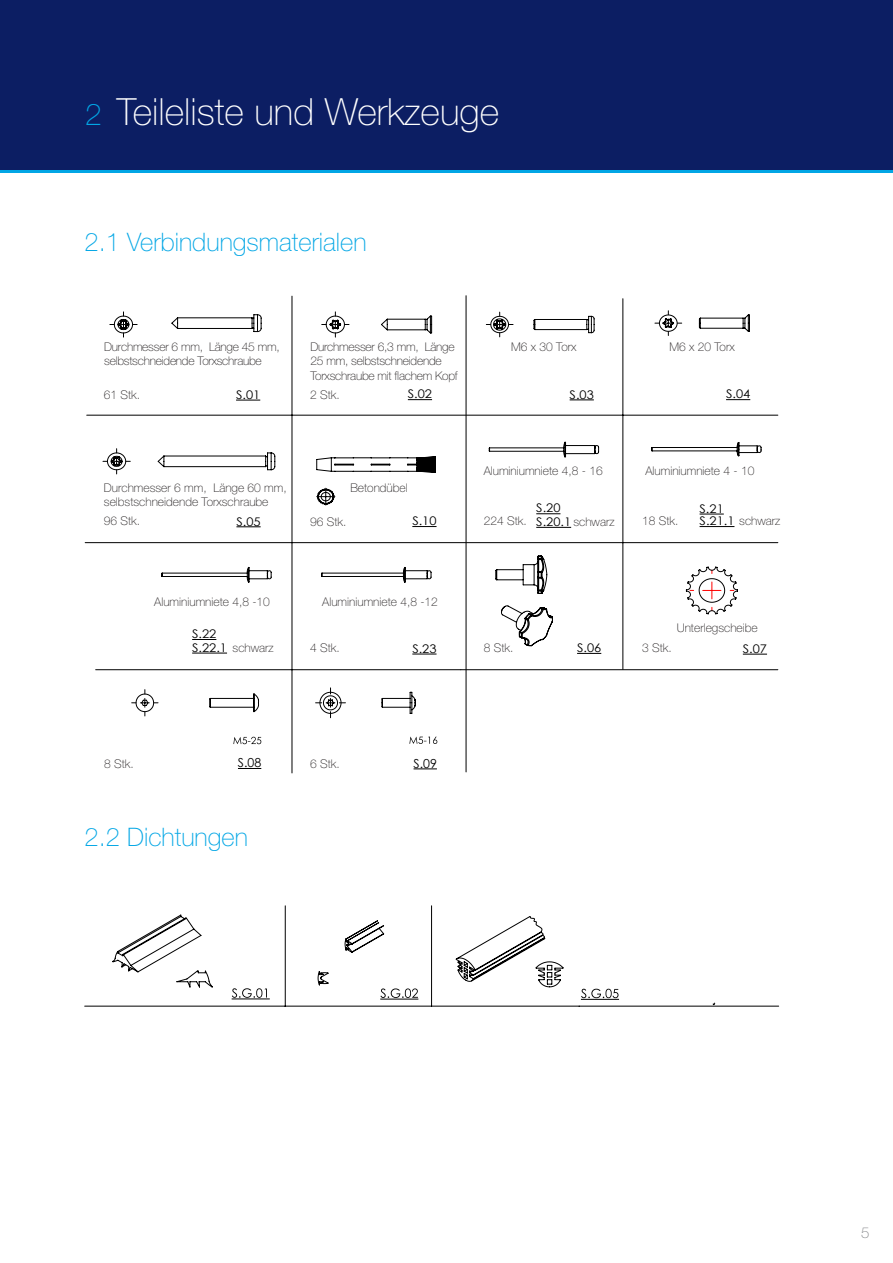
<style>
.page{position:relative;width:893px;height:1263px;background:#fff}
.page>*{position:absolute;margin:0;border:0;box-sizing:border-box;transform-origin:0 0}
.t1{font:100 37.5px "Helvetica Neue LT Pro";color:#fff}
.t2{font:100 25.5px "Helvetica Neue LT Pro";color:#02a6e5}
.t3{font:100 15px "Helvetica Neue LT Pro";color:#808285}
.t4{font:12.45px "Century Gothic";color:#000}
.t5{font:100 12px/14.4px "Helvetica Neue LT Pro";color:#231f20}
.t6{font:100 12px/14.4px "Helvetica Neue LT Pro";letter-spacing:-.02em;color:#231f20}
.t7{font:11.85px/13.5px "Century Gothic";color:#000;scale:1.08 1}
.s1{font-size:30px;color:#02a6e5}
.s2{font-family:"Century Gothic";font-weight:400;font-size:11.85px;color:#000}
</style>
<div class="page">
<div style="left:0;top:0;width:893px;height:172px;background:#0c1e63"></div>
<hr style="left:0;top:170px;width:893px;height:2px;background:#02a6e5">
<svg style="left:577px;top:653px;width:24px;height:1px"></svg>
<hr style="left:192px;top:653px;width:35px;height:1px;background:#000">
<svg style="left:412px;top:654px;width:25px;height:1px"></svg>
<svg style="left:743px;top:654px;width:24px;height:1px"></svg>
<hr style="left:461px;top:669px;width:317px;height:1px;background:#000">
<hr style="left:96px;top:669px;width:365px;height:1px;background:#000">
<hr style="left:85px;top:542px;width:693px;height:1px;background:#000">
<hr style="left:623px;top:299px;width:1px;height:370px;background:#000">
<hr style="left:292px;top:296px;width:1px;height:477px;background:#000">
<hr style="left:87px;top:415px;width:691px;height:1px;background:#000">
<svg style="left:107px;top:314px;width:654px;height:332px"></svg>
<svg style="left:414px;top:768px;width:23px;height:1px"></svg>
<svg style="left:409px;top:736px;width:28px;height:8px"></svg>
<svg style="left:238px;top:768px;width:23px;height:1px"></svg>
<svg style="left:233px;top:737px;width:28px;height:7px"></svg>
<svg style="left:132px;top:688px;width:284px;height:30px"></svg>
<hr style="left:466px;top:296px;width:1px;height:476px;background:#000">
<hr style="left:579px;top:1006px;width:200px;height:1px;background:#000">
<hr style="left:432px;top:1006px;width:147px;height:1px;background:#000">
<hr style="left:431px;top:906px;width:1px;height:100px;background:#000">
<hr style="left:285px;top:1006px;width:147px;height:1px;background:#000">
<hr style="left:85px;top:1006px;width:200px;height:1px;background:#000">
<hr style="left:285px;top:906px;width:1px;height:100px;background:#000">
<svg style="left:112px;top:914px;width:603px;height:91px"></svg>
<svg style="left:581px;top:989px;width:37px;height:9px"></svg>
<hr style="left:581px;top:999px;width:38px;height:1px;background:#000">
<svg style="left:456px;top:916px;width:108px;height:71px"></svg>
<p class="t1" style="left:85px;top:90px;width:416px"><span class="s1">2</span> Teileliste und Werkzeuge</p>
<p class="t2" style="left:85px;top:228px;width:284px">2.1 Verbindungsmaterialen</p>
<p class="t6" style="left:104px;top:339px;width:177px">Durchmesser 6 mm, Länge 45 mm, selbstschneidende Torxschraube</p>
<p class="t6" style="left:310px;top:339px;width:149px">Durchmesser 6,3 mm, Länge<br>25 mm, selbstschneidende<br>Torxschraube mit flachem Kopf</p>
<p class="t5" style="left:511px;top:339px;width:67px">M6 x 30 Torx</p>
<p class="t5" style="left:669px;top:339px;width:67px">M6 x 20 Torx</p>
<p class="t7" style="left:236px;top:388px;width:24px">S.01</p>
<p class="t7" style="left:408px;top:387px;width:24px">S.02</p>
<p class="t7" style="left:570px;top:387px;width:24px">S.03</p>
<p class="t7" style="left:726px;top:387px;width:24px">S.04</p>
<p class="t5" style="left:104px;top:387px;width:38px">61 Stk.</p>
<p class="t5" style="left:310px;top:387px;width:31px">2 Stk.</p>
<p class="t5" style="left:484px;top:464px;width:121px">Aluminiumniete 4,8 - 16</p>
<p class="t5" style="left:645px;top:464px;width:111px">Aluminiumniete 4 - 10</p>
<p class="t5" style="left:104px;top:480px;width:184px">Durchmesser 6 mm, Länge 60 mm, selbstschneidende Torxschraube</p>
<p class="t5" style="left:350px;top:481px;width:59px">Betondübel</p>
<p class="t7" style="left:536px;top:501px;width:24px">S.20</p>
<p class="t5" style="left:536px;top:514px;width:80px"><span class="s2">S.20.1</span> schwarz</p>
<p class="t7" style="left:236px;top:514px;width:24px">S.05</p>
<p class="t7" style="left:412px;top:514px;width:24px">S.10</p>
<p class="t5" style="left:104px;top:514px;width:38px">96 Stk.</p>
<p class="t5" style="left:310px;top:514px;width:38px">96 Stk.</p>
<p class="t5" style="left:484px;top:514px;width:44px">224 Stk.</p>
<p class="t5" style="left:642px;top:514px;width:38px">18 Stk.</p>
<p class="t7" style="left:700px;top:501px;width:24px">S.21</p>
<p class="t5" style="left:700px;top:514px;width:82px"><span class="s2">S.21.1</span> schwarz</p>
<p class="t5" style="left:154px;top:594px;width:117px">Aluminiumniete 4,8 -10</p>
<p class="t5" style="left:233px;top:641px;width:43px">schwarz</p>
<p class="t7" style="left:192px;top:627px;width:34px">S.22<br>S.22.1</p>
<p class="t5" style="left:322px;top:595px;width:117px">Aluminiumniete 4,8 -12</p>
<p class="t5" style="left:677px;top:620px;width:83px">Unterlegscheibe</p>
<p class="t7" style="left:577px;top:641px;width:24px">S.06</p>
<p class="t5" style="left:310px;top:641px;width:31px">4 Stk.</p>
<p class="t5" style="left:484px;top:641px;width:31px">8 Stk.</p>
<p class="t5" style="left:642px;top:641px;width:31px">3 Stk.</p>
<p class="t7" style="left:412px;top:641px;width:24px">S.23</p>
<p class="t7" style="left:743px;top:642px;width:24px">S.07</p>
<p class="t4" style="left:238px;top:754px;width:25px">S.08</p>
<p class="t4" style="left:414px;top:754px;width:25px">S.09</p>
<p class="t5" style="left:104px;top:756px;width:31px">8 Stk.</p>
<p class="t5" style="left:310px;top:756px;width:31px">6 Stk.</p>
<p class="t2" style="left:85px;top:822px;width:165px">2.2 Dichtungen</p>
<p class="t3" style="left:861px;top:1223px;width:10px">5</p>
</div>
